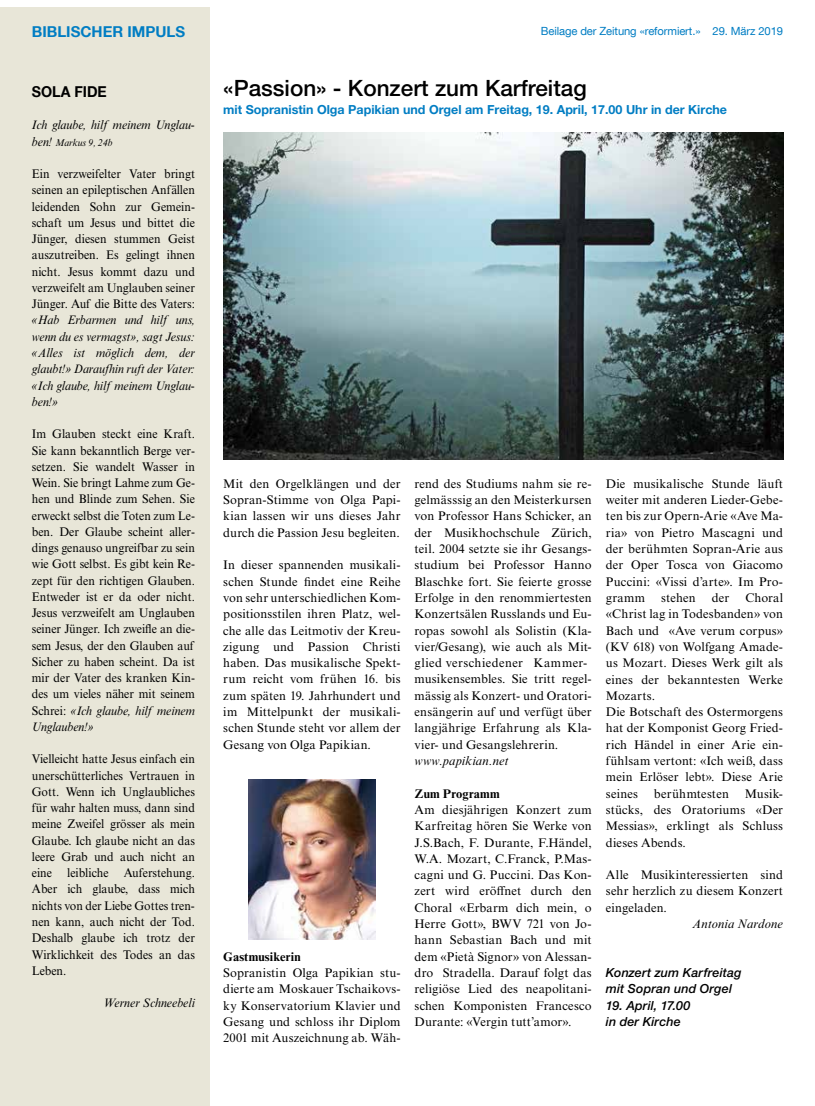
<style>
.page{position:relative;width:815px;height:1106px;background:#fff}
.page>*{position:absolute;margin:0;border:0;box-sizing:border-box;transform-origin:0 0}
.t1{font:500 22.5px "Helvetica Neue LT Pro";color:#000}
.t2{font:700 15px "Helvetica Neue LT Com";color:#007dc3}
.t3{font:700 15px "Helvetica Neue LT Com";color:#000;scale:.95 1}
.t4{font:12.5px/16.2px "Times NRMT Pro";letter-spacing:.01em;color:#000;text-align:justify}
.t5{font:12.5px/16.2px "Times NRMT Pro";letter-spacing:.01em;color:#000;text-align:justify;scale:.95 1}
.t6{font:italic 12.5px/16.2px "Times NRMT Pro";color:#000;text-align:justify;scale:.95 1}
.t7{font:700 12.5px "Helvetica Neue LT Pro";color:#007dc3}
.t8{font:italic 500 12.5px/16.2px "Helvetica Neue LT Pro";letter-spacing:.01em;color:#000}
.t9{font:italic 12.5px "Times NRMT Pro";color:#000}
.t10{font:700 12.5px "Times NRMT Pro";letter-spacing:.01em;color:#000}
.t11{font:11.25px "Helvetica Neue LT Com";letter-spacing:-.01em;color:#007dc3}
.t12{font:italic 10px "Times NRMT Pro";color:#000;scale:.95 1}
.s1{font-size:12.5px}
.s2{font-style:italic}
</style>
<div class="page">
<div style="left:0;top:8px;width:209px;height:1098px;background:#e8e6d8"></div>
<img style="left:223px;top:132px;width:560px;height:328px">
<img style="left:248px;top:779px;width:128px;height:160px">
<p class="t2" style="left:32px;top:23px;width:155px">BIBLISCHER IMPULS</p>
<p class="t3" style="left:32px;top:82px;width:80px">SOLA FIDE</p>
<p class="t6" style="left:32px;top:118px;width:173px">Ich glaube, hilf meinem Unglau-</p>
<p class="t12" style="left:32px;top:136px;width:86px"><span class="s1">ben!</span> Markus 9, 24b</p>
<p class="t5" style="left:32px;top:166px;width:173px">Ein verzweifelter Vater bringt seinen an epileptischen Anfällen leidenden Sohn zur Gemein&shy;schaft um Jesus und bittet die Jünger, diesen stummen Geist auszutreiben. Es gelingt ihnen nicht. Jesus kommt dazu und verzweifelt am Unglauben seiner Jünger. Auf die Bitte des Vaters:</p>
<p class="t6" style="left:32px;top:313px;width:173px">«Hab Erbarmen und hilf uns, wenn du es vermagst», sagt Jesus: «Alles ist möglich dem, der glaubt!» Daraufhin ruft der Vater: «Ich glaube, hilf meinem Unglau&shy;ben!»</p>
<p class="t5" style="left:32px;top:426px;width:173px">Im Glauben steckt eine Kraft.<br>Sie kann bekanntlich Berge ver&shy;setzen. Sie wandelt Wasser in Wein. Sie bringt Lahme zum Ge&shy;hen und Blinde zum Sehen. Sie erweckt selbst die Toten zum Le&shy;ben. Der Glaube scheint aller&shy;dings genauso ungreifbar zu sein wie Gott selbst. Es gibt kein Re&shy;zept für den richtigen Glauben.<br>Entweder ist er da oder nicht.<br>Jesus verzweifelt am Unglauben seiner Jünger. Ich zweifle an die&shy;sem Jesus, der den Glauben auf Sicher zu haben scheint. Da ist mir der Vater des kranken Kin&shy;des um vieles näher mit seinem Schrei: <span class="s2">«Ich glaube, hilf meinem Unglauben!»</span></p>
<p class="t5" style="left:32px;top:751px;width:173px">Vielleicht hatte Jesus einfach ein unerschütterliches Vertrauen in Gott. Wenn ich Unglaubliches für wahr halten muss, dann sind meine Zweifel grösser als mein Glaube. Ich glaube nicht an das leere Grab und auch nicht an eine leibliche Auferstehung.<br>Aber ich glaube, dass mich nichts von der Liebe Gottes tren&shy;nen kann, auch nicht der Tod.<br>Deshalb glaube ich trotz der Wirklichkeit des Todes an das Leben.</p>
<p class="t6" style="left:104px;top:995px;width:98px">Werner Schneebeli</p>
<p class="t11" style="left:541px;top:24px;width:244px">Beilage der Zeitung «reformiert.» 29. März 2019</p>
<h1 class="t1" style="left:223px;top:75px;width:365px">«Passion» - Konzert zum Karfreitag</h1>
<p class="t7" style="left:223px;top:102px;width:505px">mit Sopranistin Olga Papikian und Orgel am Freitag, 19. April, 17.00 Uhr in der Kirche</p>
<p class="t4" style="left:223px;top:476px;width:179px">Mit den Orgelklängen und der Sopran-Stimme von Olga Papi&shy;kian lassen wir uns dieses Jahr durch die Passion Jesu begleiten.</p>
<p class="t4" style="left:223px;top:557px;width:179px">In dieser spannenden musikali&shy;schen Stunde findet eine Reihe von sehr unterschiedlichen Kom&shy;positionsstilen ihren Platz, wel&shy;che alle das Leitmotiv der Kreu&shy;zigung und Passion Christi haben. Das musikalische Spekt&shy;rum reicht vom frühen 16. bis zum späten 19. Jahrhundert und im Mittelpunkt der musikali&shy;schen Stunde steht vor allem der Gesang von Olga Papikian.</p>
<p class="t10" style="left:223px;top:948px;width:79px">Gastmusikerin</p>
<p class="t4" style="left:223px;top:965px;width:179px">Sopranistin Olga Papikian stu&shy;dierte am Moskauer Tschaikovs&shy;ky Konservatorium Klavier und Gesang und schloss ihr Diplom 2001 mit Auszeichnung ab. Wäh-</p>
<p class="t4" style="left:415px;top:476px;width:179px;text-align:left">rend des Studiums nahm sie re&shy;gelmässsig an den Meisterkursen von Professor Hans Schicker, an der Musikhochschule Zürich, teil. 2004 setzte sie ihr Gesangs&shy;studium bei Professor Hanno<br>Blaschke fort. Sie feierte grosse<br>Erfolge in den renommiertesten<br>Konzertsälen Russlands und Eu&shy;ropas sowohl als Solistin (Kla&shy;vier/Gesang), wie auch als Mit&shy;glied verschiedener Kammer&shy;musikensembles. Sie tritt regel&shy;mässig als Konzert- und Oratori&shy;ensängerin auf und verfügt über langjährige Erfahrung als Kla&shy;vier- und Gesangslehrerin.</p>
<p class="t9" style="left:415px;top:753px;width:96px">www.papikian.net</p>
<p class="t10" style="left:415px;top:785px;width:87px">Zum Programm</p>
<p class="t4" style="left:415px;top:802px;width:179px">Am diesjährigen Konzert zum Karfreitag hören Sie Werke von J.S.Bach, F. Durante, F.Händel, W.A. Mozart, C.Franck, P.Mas&shy;cagni und G. Puccini. Das Kon&shy;zert wird eröffnet durch den Choral «Erbarm dich mein, o Herre Gott», BWV 721 von Jo&shy;hann Sebastian Bach und mit dem «Pietà Signor» von Alessan&shy;dro Stradella. Darauf folgt das religiöse Lied des neapolitani&shy;schen Komponisten Francesco Durante: «Vergin tutt’amor».</p>
<p class="t4" style="left:606px;top:476px;width:179px">Die musikalische Stunde läuft weiter mit anderen Lieder-Gebe&shy;ten bis zur Opern-Arie «Ave Ma&shy;ria» von Pietro Mascagni und der berühmten Sopran-Arie aus der Oper Tosca von Giacomo Puccini: «Vissi d’arte». Im Pro&shy;gramm</p>
<p class="t4" style="left:606px;top:590px;width:179px;text-align:left;text-indent:139px">Choral «Christ lag in Todesbanden» von<br>Bach und «Ave verum corpus» (KV 618) von Wolfgang Amade&shy;us Mozart. Dieses Werk gilt als eines der bekanntesten Werke<br>Mozarts.<br>Die Botschaft des Ostermorgens hat der Komponist Georg Fried&shy;rich Händel in einer Arie ein&shy;fühlsam vertont: «Ich weiß, dass mein Erlöser lebt». Diese Arie seines</p>
<p class="t4" style="left:661px;top:590px;width:36px">stehen</p>
<p class="t4" style="left:712px;top:590px;width:19px">der</p>
<p class="t4" style="left:606px;top:786px;width:179px;text-indent:139px">Musik&shy;stücks, des Oratoriums «Der Messias», erklingt als Schluss dieses Abends.</p>
<p class="t4" style="left:606px;top:867px;width:179px">Alle Musikinteressierten sind sehr herzlich zu diesem Konzert eingeladen.</p>
<p class="t9" style="left:692px;top:916px;width:92px">Antonia Nardone</p>
<p class="t8" style="left:606px;top:964px;width:137px">Konzert zum Karfreitag mit Sopran und Orgel</p>
<p class="t8" style="left:606px;top:997px;width:86px">19. April, 17.00 in der Kirche</p>
<p class="t4" style="left:654px;top:786px;width:76px">berühmtesten</p>
</div>
